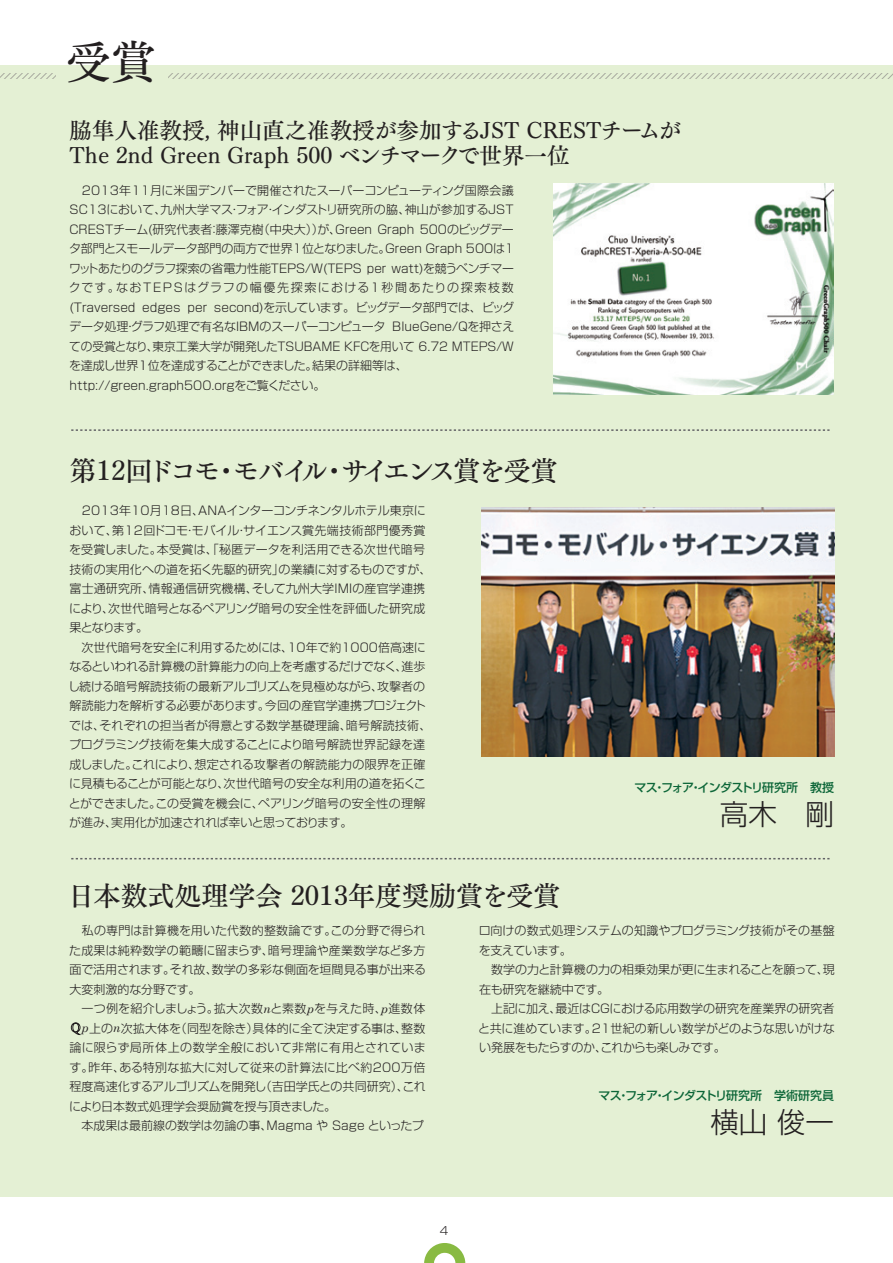
<style>
.page{position:relative;width:893px;height:1263px;background:#e4f0d4}
.page>*{position:absolute;margin:0;border:0;box-sizing:border-box;transform-origin:0 0}
.t1{font:45px "Tsuku Min Pr 5 N D";color:#231f20}
.t2{font:300 28.5px "Shin Go Pro";color:#231f20}
.t3{font:27px "Tsuku Min Pr 5 N D";color:#231f20}
.t4{font:27px "Tsuku Min Pr 5 N D";letter-spacing:-.1em;color:#231f20}
.t5{font:27px "Tsuku Min Pr 5 N D";letter-spacing:-.055em;color:#231f20}
.t6{font:22.5px/25.5px "Tsuku Min Pr 5 N D";color:#231f20}
.t7{font:300 12px/19.5px "Shin Go Pro";color:#231f20}
.t8{font:300 12px/19.5px "Shin Go Pro";letter-spacing:-.02em;color:#231f20}
.t9{font:300 12px/19.5px "Shin Go Pro";letter-spacing:-.025em;color:#231f20}
.t10{font:300 12px/19.5px "Shin Go Pro";letter-spacing:-.03em;color:#231f20}
.t11{font:300 12px/19.5px "Shin Go Pro";letter-spacing:.02em;color:#231f20}
.t12{font:300 12px "Shin Go Pro";letter-spacing:.03em;color:#231f20}
.t13{font:500 12px "Shin Go Pro";letter-spacing:-.045em;color:#0c6638}
.t14{font:300 12px "Shin Go Pro";letter-spacing:.025em;color:#231f20}
.t15{font:300 12px "Shin Go Pro";letter-spacing:.135em;color:#231f20}
.t16{font:300 12px/19.5px "Shin Go Pro";letter-spacing:-.04em;color:#231f20}
.t17{font:300 12px "Shin Go Pro";letter-spacing:-.035em;color:#231f20}
.t18{font:300 12px "Shin Go Pro";letter-spacing:-.07em;color:#231f20}
.t19{font:300 11.25px "Shin Go Pro";color:#231f20}
.s1{font-family:"Century Schoolbook";font-weight:400;font-style:italic}
</style>
<div class="page">
<div style="left:0;top:1198px;width:893px;height:65px;background:#fff"></div>
<div style="left:0;top:0;width:893px;height:64px;background:#fff"></div>
<svg style="left:0;top:73px;width:893px;height:5px"></svg>
<div style="left:57px;top:69px;width:111px;height:17px;background:#e4f0d4"></div>
<svg style="left:424px;top:1243px;width:41px;height:20px"></svg>
<svg style="left:71px;top:429px;width:759px;height:2px"></svg>
<svg style="left:71px;top:858px;width:759px;height:1px"></svg>
<img style="left:482px;top:508px;width:353px;height:249px">
<img style="left:553px;top:183px;width:280px;height:211px">
<svg style="left:71px;top:1022px;width:9px;height:13px"></svg>
<h1 class="t1" style="left:66px;top:21px;width:91px">受賞</h1>
<h3 class="t6" style="left:70px;top:115px;width:613px">脇隼人准教授, 神山直之准教授が参加するJST CRESTチームが<br>The 2nd Green Graph 500 ベンチマークで世界一位</h3>
<p class="t7" style="left:70px;top:179px;width:446px;text-align:right">　2013年11月に米国デンバーで開催されたスーパーコンピューティング国際会議神山が参加するJST</p>
<p class="t7" style="left:161px;top:198px;width:251px">九州大学マスフォアインダストリ研究所の脇、</p>
<p class="t7" style="left:70px;top:198px;width:98px">SC13において、</p>
<p class="t7" style="left:228px;top:198px;width:13px">・</p>
<p class="t7" style="left:264px;top:198px;width:13px">・</p>
<p class="t7" style="left:335px;top:218px;width:180px">Green Graph 500のビッグデー</p>
<p class="t7" style="left:258px;top:218px;width:67px">（中央大））</p>
<p class="t7" style="left:317px;top:218px;width:25px">が、</p>
<p class="t7" style="left:70px;top:218px;width:196px">CRESTチーム(研究代表者藤澤克樹</p>
<p class="t7" style="left:208px;top:218px;width:13px">：</p>
<p class="t9" style="left:69px;top:237px;width:323px">タ部門とスモールデータ部門の両方で世界1位となりました。</p>
<p class="t7" style="left:69px;top:257px;width:446px">ワットあたりのグラフ探索の省電力性能TEPS W/ (TEPS per watt)を競うベンチマー</p>
<p class="t15" style="left:116px;top:278px;width:399px">なおTEPSはグラフの幅優先探索における1秒間あたりの探索枝数</p>
<p class="t7" style="left:385px;top:237px;width:130px">Green Graph 500は1</p>
<p class="t7" style="left:69px;top:276px;width:52px">クです。</p>
<p class="t7" style="left:70px;top:296px;width:68px">(Traversed</p>
<p class="t7" style="left:142px;top:296px;width:40px">edges</p>
<p class="t10" style="left:214px;top:296px;width:302px">second)を示しています。ビッグデータ部門では、ビッグ</p>
<p class="t7" style="left:188px;top:296px;width:21px">per</p>
<p class="t8" style="left:69px;top:315px;width:318px">データ処理グラフ処理で有名なIBMのスーパーコンピュータ</p>
<p class="t7" style="left:392px;top:315px;width:123px">BlueGene/Qを押さえ</p>
<p class="t7" style="left:69px;top:315px;width:446px;text-indent:55px">・<br>ての受賞となり東京工業大学が開発したTSUBAME KFCを用いて 6.72 MTEPS W/</p>
<p class="t7" style="left:147px;top:335px;width:13px">、</p>
<p class="t7" style="left:312px;top:354px;width:97px">結果の詳細等は、</p>
<p class="t7" style="left:69px;top:354px;width:258px">を達成し世界1位を達成することができました。http://green.graph500.orgをご覧ください。</p>
<h3 class="t4" style="left:341px;top:447px;width:218px">サイエンス賞を受賞</h3>
<h3 class="t5" style="left:70px;top:447px;width:153px">第12回ドコモ</h3>
<h3 class="t3" style="left:233px;top:447px;width:97px">モバイル</h3>
<h3 class="t3" style="left:213px;top:447px;width:28px">・</h3>
<h3 class="t3" style="left:321px;top:447px;width:28px">・</h3>
<p class="t11" style="left:69px;top:499px;width:357px">　2013年10月18日、<br>おいて第、 12回ドコモモバイルサイエンス賞先端技術部門優秀賞</p>
<p class="t8" style="left:198px;top:499px;width:229px">ANAインターコンチネンタルホテル東京に</p>
<p class="t7" style="left:157px;top:519px;width:270px;text-indent:27px">・<br>本受賞は、「秘匿データを利活用できる次世代暗号</p>
<p class="t7" style="left:235px;top:519px;width:13px">・</p>
<p class="t18" style="left:69px;top:540px;width:94px">を受賞しました。</p>
<p class="t9" style="left:279px;top:558px;width:154px">の業績に対するものですが、</p>
<p class="t7" style="left:252px;top:558px;width:175px;text-indent:-182px">技術の実用化への道を拓く先駆的研究」<br>そして九州大学IMIの産官学連携</p>
<p class="t7" style="left:69px;top:577px;width:358px">富士通研究所、<br>により次世代暗号となるペアリング暗号の安全性を評価した研究成</p>
<p class="t7" style="left:70px;top:597px;width:80px;text-align:center">、<br>果となります。</p>
<p class="t7" style="left:287px;top:636px;width:140px">10年で約1000倍高速に</p>
<p class="t7" style="left:149px;top:577px;width:111px">情報通信研究機構、</p>
<p class="t9" style="left:69px;top:636px;width:357px">　次世代暗号を安全に利用するためには、<br>なるといわれる計算機の計算能力の向上を考慮するだけでなく進歩</p>
<p class="t7" style="left:377px;top:655px;width:50px;text-align:center">、<br>攻撃者の</p>
<p class="t8" style="left:265px;top:675px;width:163px;text-indent:-197px">し続ける暗号解読技術の最新アルゴリズムを見極めながら、<br>今回の産官学連携プロジェクト</p>
<p class="t7" style="left:70px;top:694px;width:202px">解読能力を解析する必要があります。</p>
<p class="t7" style="left:99px;top:714px;width:254px">それぞれの担当者が得意とする数学基礎理論、</p>
<p class="t7" style="left:346px;top:714px;width:87px">暗号解読技術、</p>
<p class="t7" style="left:69px;top:714px;width:37px">では、</p>
<p class="t7" style="left:69px;top:733px;width:358px">プログラミング技術を集大成することにより暗号解読世界記録を達</p>
<p class="t14" style="left:194px;top:754px;width:232px">想定される攻撃者の解読能力の限界を正確</p>
<p class="t7" style="left:69px;top:753px;width:358px">成しました。<br>に見積もることが可能となり次世代暗号の安全な利用の道を拓くこ</p>
<p class="t7" style="left:217px;top:772px;width:13px">、</p>
<p class="t14" style="left:258px;top:793px;width:169px">ペアリング暗号の安全性の理解</p>
<p class="t7" style="left:132px;top:753px;width:70px">これにより、</p>
<p class="t16" style="left:111px;top:792px;width:243px;text-indent:-42px">とができました。<br>実用化が加速されれば幸いと思っております。</p>
<p class="t7" style="left:155px;top:792px;width:110px">この受賞を機会に、</p>
<p class="t7" style="left:69px;top:811px;width:49px">が進み、</p>
<h3 class="t3" style="left:68px;top:872px;width:494px">日本数式処理学会 2013年度奨励賞を受賞</h3>
<p class="t13" style="left:634px;top:778px;width:201px">マスフォアインダストリ研究所　教授</p>
<p class="t13" style="left:654px;top:778px;width:13px">・</p>
<p class="t13" style="left:690px;top:778px;width:13px">・</p>
<h2 class="t2" style="left:720px;top:791px;width:115px">高木　剛</h2>
<p class="t11" style="left:268px;top:919px;width:159px;text-indent:-198px">　私の専門は計算機を用いた代数的整数論です。<br>暗号理論や産業数学など多方</p>
<p class="t7" style="left:331px;top:919px;width:97px">この分野で得られ</p>
<p class="t7" style="left:212px;top:939px;width:216px;text-indent:-142px">た成果は純粋数学の範疇に留まらず、<br>数学の多彩な側面を垣間見る事が出来る</p>
<p class="t7" style="left:70px;top:958px;width:132px">面で活用されます。<br>大変刺激的な分野です。</p>
<p class="t7" style="left:170px;top:958px;width:49px">それ故、</p>
<p class="t17" style="left:82px;top:999px;width:139px">一つ例を紹介しましょう。</p>
<p class="t7" style="left:381px;top:997px;width:46px"><span class="s1">p</span>進数体</p>
<p class="t7" style="left:214px;top:997px;width:174px">拡大次数<span class="s1">n</span>と素数<span class="s1">p</span>を与えた時、</p>
<p class="t7" style="left:175px;top:1017px;width:85px">（同型を除き）</p>
<p class="t7" style="left:401px;top:1017px;width:26px">整数</p>
<p class="t7" style="left:82px;top:1017px;width:101px"><span class="s1">p</span>上の<span class="s1">n</span>次拡大体を</p>
<p class="t12" style="left:70px;top:1038px;width:358px">論に限らず局所体上の数学全般において非常に有用とされていま</p>
<p class="t12" style="left:119px;top:1057px;width:307px">ある特別な拡大に対して従来の計算法に比べ約200万倍</p>
<p class="t7" style="left:253px;top:1017px;width:156px">具体的に全て決定する事は、</p>
<p class="t7" style="left:88px;top:1056px;width:38px">昨年、</p>
<p class="t7" style="left:69px;top:1056px;width:26px">す。</p>
<p class="t10" style="left:70px;top:1075px;width:198px">程度高速化するアルゴリズムを開発し</p>
<p class="t7" style="left:69px;top:1095px;width:269px">により日本数式処理学会奨励賞を授与頂きました。</p>
<p class="t7" style="left:267px;top:1114px;width:159px">Magma や Sage といったプ</p>
<p class="t7" style="left:260px;top:1075px;width:151px">（吉田学氏との共同研究）、</p>
<p class="t7" style="left:402px;top:1075px;width:25px">これ</p>
<p class="t7" style="left:70px;top:1114px;width:205px">　本成果は最前線の数学は勿論の事、</p>
<p class="t7" style="left:479px;top:919px;width:358px">ロ向けの数式処理システムの知識やプログラミング技術がその基盤</p>
<p class="t10" style="left:479px;top:939px;width:95px">を支えています。</p>
<p class="t7" style="left:479px;top:958px;width:357px">　数学の力と計算機の力の相乗効果が更に生まれることを願って現、</p>
<p class="t8" style="left:479px;top:978px;width:131px">在も研究を継続中です。</p>
<p class="t7" style="left:555px;top:997px;width:281px">最近はCGにおける応用数学の研究を産業界の研究者</p>
<p class="t7" style="left:479px;top:997px;width:84px">　上記に加え、</p>
<p class="t7" style="left:592px;top:1017px;width:245px">21世紀の新しい数学がどのような思いがけな</p>
<p class="t10" style="left:478px;top:1017px;width:249px">と共に進めています。<br>い発展をもたらすのかこれからも楽しみです。</p>
<p class="t7" style="left:595px;top:1036px;width:13px">、</p>
<p class="t13" style="left:598px;top:1086px;width:237px">マスフォアインダストリ研究所　学術研究員</p>
<p class="t13" style="left:618px;top:1086px;width:13px">・</p>
<p class="t13" style="left:654px;top:1086px;width:13px">・</p>
<h2 class="t2" style="left:710px;top:1098px;width:125px">横山俊一</h2>
<p class="t19" style="left:440px;top:1222px;width:10px">4</p>
</div>
